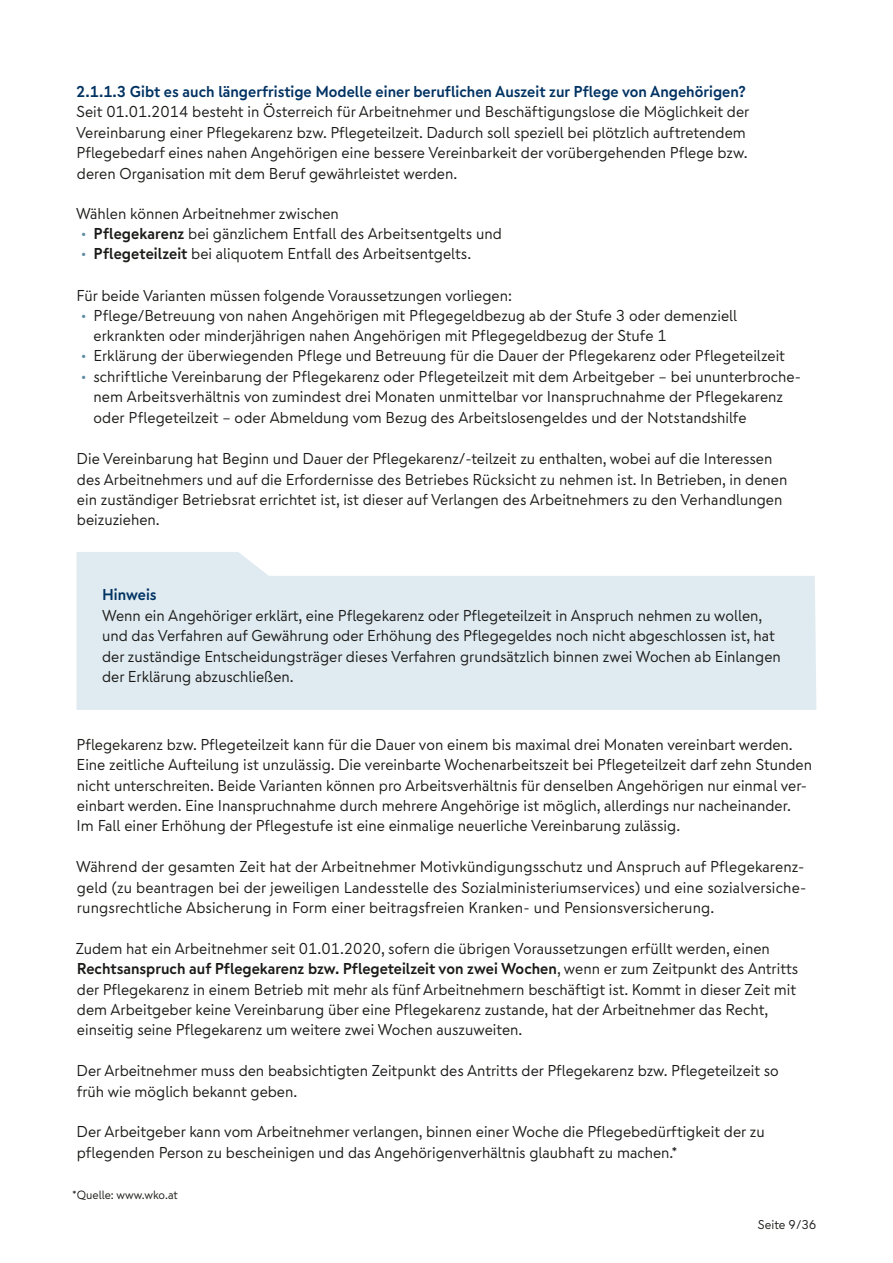
<style>
.page{position:relative;width:893px;height:1263px;background:#fff}
.page>*{position:absolute;margin:0;border:0;box-sizing:border-box;transform-origin:0 0}
.t1{font:15.75px/20.4px "Nuernberger Text";color:#1a1a18}
.t2{font:700 15.75px "Nuernberger Text";color:#003262}
.t3{font:12.75px "Nuernberger Text";color:#1a1a18}
.t4{font:12px "Nuernberger Text";color:#1a1a18}
.s1{color:#608ca1}
.s2{font-weight:700}
</style>
<div class="page">
<svg style="left:77px;top:552px;width:739px;height:158px;background:#e3edf2"></svg>
<p class="t2" style="left:76px;top:81px;width:671px">2.1.1.3 Gibt es auch längerfristige Modelle einer beruflichen Auszeit zur Pflege von Angehörigen?</p>
<p class="t1" style="left:76px;top:101px;width:675px">Seit 01.01.2014 besteht in Österreich für Arbeitnehmer und Beschäftigungslose die Möglichkeit der Vereinbarung einer Pflegekarenz bzw. Pflegeteilzeit. Dadurch soll speziell bei plötzlich auftretendem Pflegebedarf eines nahen Angehörigen eine bessere Vereinbarkeit der vorübergehenden Pflege bzw. deren Organisation mit dem Beruf gewährleistet werden.</p>
<p class="t1" style="left:76px;top:203px;width:264px">Wählen können Arbeitnehmer zwischen</p>
<p class="t1" style="left:81px;top:223px;width:423px"><span class="s1">•</span> <span class="s2">Pflegekarenz</span> bei gänzlichem Entfall des Arbeitsentgelts und</p>
<p class="t1" style="left:81px;top:243px;width:392px"><span class="s1">•</span> <span class="s2">Pflegeteilzeit</span> bei aliquotem Entfall des Arbeitsentgelts.</p>
<p class="t1" style="left:77px;top:285px;width:437px">Für beide Varianten müssen folgende Voraussetzungen vorliegen:</p>
<p class="t1" style="left:94px;top:305px;width:645px;text-indent:-13px"><span class="s1">•</span> Pflege/Betreuung von nahen Angehörigen mit Pflegegeldbezug ab der Stufe 3 oder demenziell erkrankten oder minderjährigen nahen Angehörigen mit Pflegegeldbezug der Stufe 1</p>
<p class="t1" style="left:81px;top:345px;width:706px"><span class="s1">•</span> Erklärung der überwiegenden Pflege und Betreuung für die Dauer der Pflegekarenz oder Pflegeteilzeit</p>
<p class="t1" style="left:94px;top:366px;width:709px;text-indent:-13px"><span class="s1">•</span> schriftliche Vereinbarung der Pflegekarenz oder Pflegeteilzeit mit dem Arbeitgeber – bei ununterbroche&shy;nem Arbeitsverhältnis von zumindest drei Monaten unmittelbar vor Inanspruchnahme der Pflegekarenz oder Pflegeteilzeit – oder Abmeldung vom Bezug des Arbeitslosengeldes und der Notstandshilfe</p>
<p class="t1" style="left:77px;top:448px;width:712px">Die Vereinbarung hat Beginn und Dauer der Pflegekarenz/-teilzeit zu enthalten, wobei auf die Interessen des Arbeitnehmers und auf die Erfordernisse des Betriebes Rücksicht zu nehmen ist. In Betrieben, in denen ein zuständiger Betriebsrat errichtet ist, ist dieser auf Verlangen des Arbeitnehmers zu den Verhandlungen beizuziehen.</p>
<p class="t2" style="left:102px;top:584px;width:56px">Hinweis</p>
<p class="t1" style="left:102px;top:605px;width:680px">Wenn ein Angehöriger erklärt, eine Pflegekarenz oder Pflegeteilzeit in Anspruch nehmen zu wollen, und das Verfahren auf Gewährung oder Erhöhung des Pflegegeldes noch nicht abgeschlossen ist, hat der zuständige Entscheidungsträger dieses Verfahren grundsätzlich binnen zwei Wochen ab Einlangen der Erklärung abzuschließen.</p>
<p class="t1" style="left:77px;top:734px;width:737px">Pflegekarenz bzw. Pflegeteilzeit kann für die Dauer von einem bis maximal drei Monaten vereinbart werden.<br>Eine zeitliche Aufteilung ist unzulässig. Die vereinbarte Wochenarbeitszeit bei Pflegeteilzeit darf zehn Stunden nicht unterschreiten. Beide Varianten können pro Arbeitsverhältnis für denselben Angehörigen nur einmal ver&shy;einbart werden. Eine Inanspruchnahme durch mehrere Angehörige ist möglich, allerdings nur nacheinander.<br>Im Fall einer Erhöhung der Pflegestufe ist eine einmalige neuerliche Vereinbarung zulässig.</p>
<p class="t1" style="left:76px;top:856px;width:732px">Während der gesamten Zeit hat der Arbeitnehmer Motivkündigungsschutz und Anspruch auf Pflegekarenz&shy;geld (zu beantragen bei der jeweiligen Landesstelle des Sozialministeriumservices) und eine sozialversiche&shy;rungsrechtliche Absicherung in Form einer beitragsfreien Kranken- und Pensionsversicherung.</p>
<p class="t1" style="left:76px;top:938px;width:724px">Zudem hat ein Arbeitnehmer seit 01.01.2020, sofern die übrigen Voraussetzungen erfüllt werden, einen <span class="s2">Rechtsanspruch auf Pflegekarenz bzw. Pflegeteilzeit von zwei Wochen</span>, wenn er zum Zeitpunkt des Antritts der Pflegekarenz in einem Betrieb mit mehr als fünf Arbeitnehmern beschäftigt ist. Kommt in dieser Zeit mit dem Arbeitgeber keine Vereinbarung über eine Pflegekarenz zustande, hat der Arbeitnehmer das Recht, einseitig seine Pflegekarenz um weitere zwei Wochen auszuweiten.</p>
<p class="t1" style="left:77px;top:1060px;width:704px">Der Arbeitnehmer muss den beabsichtigten Zeitpunkt des Antritts der Pflegekarenz bzw. Pflegeteilzeit so früh wie möglich bekannt geben.</p>
<p class="t1" style="left:77px;top:1121px;width:690px">Der Arbeitgeber kann vom Arbeitnehmer verlangen, binnen einer Woche die Pflegebedürftigkeit der zu pflegenden Person zu bescheinigen und das Angehörigenverhältnis glaubhaft zu machen.*</p>
<p class="t4" style="left:72px;top:1186px;width:107px">*Quelle: www.wko.at</p>
<p class="t3" style="left:758px;top:1216px;width:60px">Seite 9/36</p>
</div>
